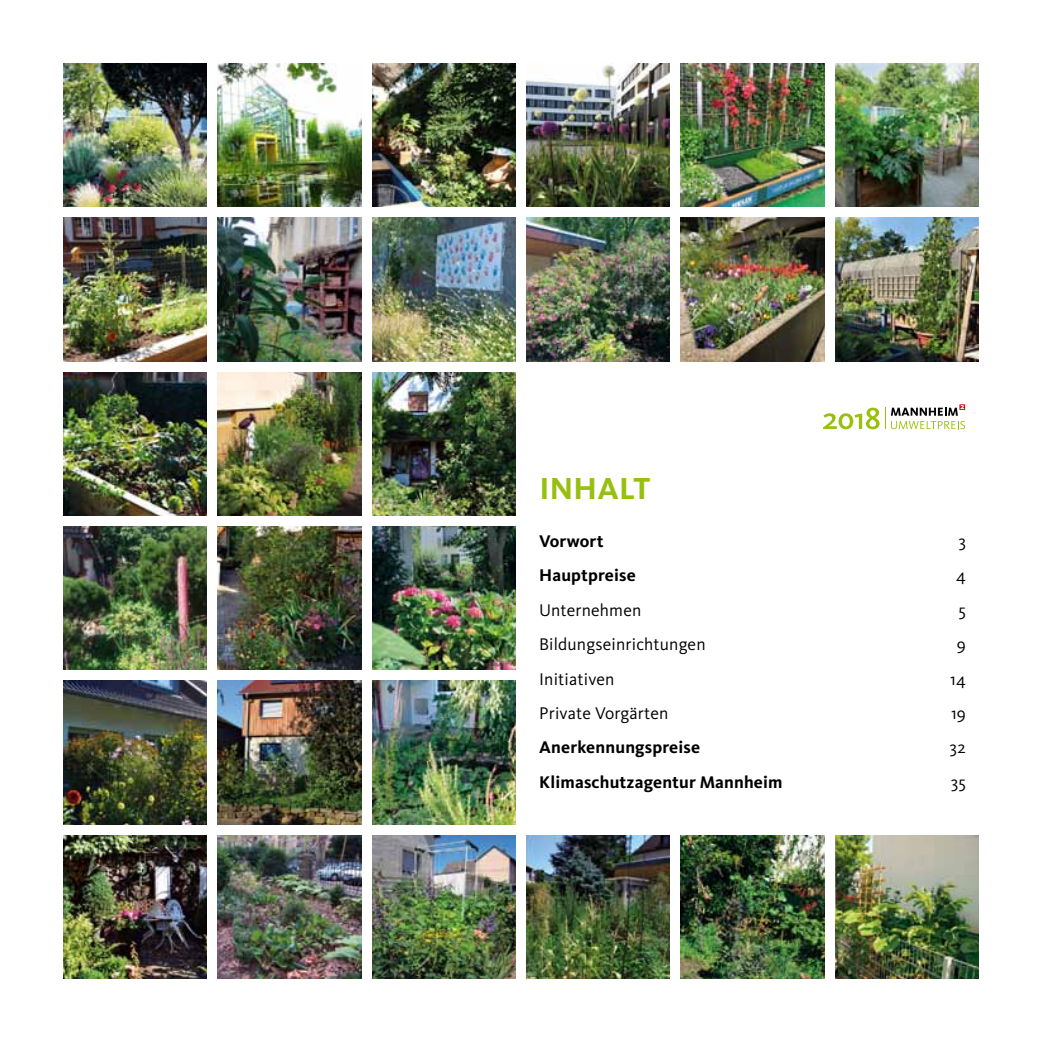
<style>
.page{position:relative;width:1042px;height:1042px;background:#fff}
.page>*{position:absolute;margin:0;border:0;box-sizing:border-box;transform-origin:0 0}
.t1{font:700 31.5px "Kievit OT";letter-spacing:.01em;color:#97bf0d}
.t2{font:17.5px "Kievit OT";letter-spacing:.01em;color:#000}
.t3{font:700 17.5px "Kievit OT";letter-spacing:.01em;color:#000}
</style>
<div class="page">
<img style="left:63px;top:63px;width:144px;height:144px">
<img style="left:218px;top:63px;width:143px;height:144px">
<img style="left:372px;top:63px;width:143px;height:144px">
<img style="left:526px;top:63px;width:144px;height:144px">
<img style="left:835px;top:63px;width:143px;height:144px">
<img style="left:681px;top:63px;width:143px;height:144px">
<img style="left:63px;top:218px;width:144px;height:143px">
<img style="left:63px;top:372px;width:144px;height:143px">
<img style="left:63px;top:526px;width:144px;height:144px">
<img style="left:63px;top:835px;width:144px;height:143px">
<img style="left:63px;top:681px;width:144px;height:143px">
<img style="left:218px;top:218px;width:143px;height:143px">
<img style="left:218px;top:372px;width:143px;height:143px">
<img style="left:218px;top:526px;width:143px;height:144px">
<img style="left:218px;top:835px;width:143px;height:143px">
<img style="left:218px;top:681px;width:143px;height:143px">
<img style="left:372px;top:218px;width:143px;height:143px">
<img style="left:372px;top:372px;width:143px;height:143px">
<img style="left:372px;top:526px;width:143px;height:144px">
<img style="left:372px;top:835px;width:143px;height:143px">
<img style="left:372px;top:681px;width:143px;height:143px">
<img style="left:526px;top:218px;width:144px;height:143px">
<img style="left:526px;top:835px;width:144px;height:143px">
<img style="left:681px;top:218px;width:143px;height:143px">
<img style="left:681px;top:835px;width:143px;height:143px">
<img style="left:835px;top:218px;width:143px;height:143px">
<img style="left:835px;top:835px;width:143px;height:143px">
<svg style="left:885px;top:404px;width:80px;height:25px"></svg>
<svg style="left:823px;top:408px;width:56px;height:21px"></svg>
<h1 class="t1" style="left:539px;top:470px;width:113px">INHALT</h1>
<p class="t3" style="left:539px;top:531px;width:66px">Vorwort</p>
<p class="t2" style="left:958px;top:531px;width:9px">3</p>
<p class="t3" style="left:539px;top:565px;width:98px">Hauptpreise</p>
<p class="t2" style="left:956px;top:565px;width:11px">4</p>
<p class="t2" style="left:539px;top:600px;width:104px">Unternehmen</p>
<p class="t2" style="left:958px;top:600px;width:9px">5</p>
<p class="t2" style="left:539px;top:634px;width:168px">Bildungseinrichtungen</p>
<p class="t2" style="left:957px;top:634px;width:10px">9</p>
<p class="t2" style="left:539px;top:669px;width:77px">Initiativen</p>
<p class="t2" style="left:950px;top:669px;width:17px">14</p>
<p class="t2" style="left:539px;top:703px;width:131px">Private Vorgärten</p>
<p class="t2" style="left:951px;top:703px;width:16px">19</p>
<p class="t3" style="left:539px;top:737px;width:163px">Anerkennungspreise</p>
<p class="t2" style="left:949px;top:738px;width:18px">32</p>
<p class="t3" style="left:539px;top:772px;width:245px">Klimaschutzagentur Mannheim</p>
<p class="t2" style="left:951px;top:772px;width:17px">35</p>
</div>
